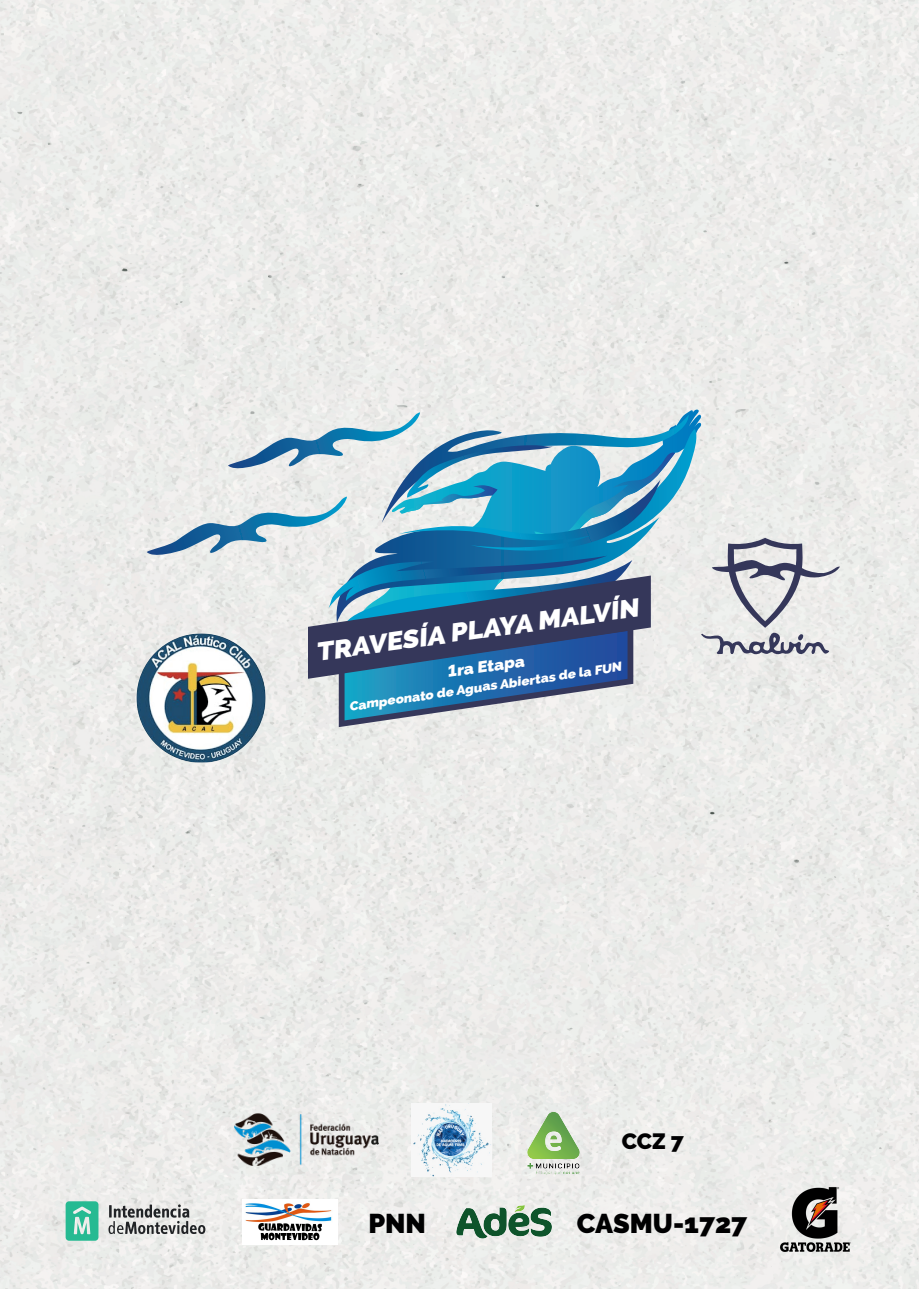
<style>
.page{position:relative;width:919px;height:1289px;background:#fff}
.page>*{position:absolute;margin:0;border:0;box-sizing:border-box;transform-origin:0 0}
.t1{font:900 27px "Raleway";color:#000001}
.t2{font:italic 800 25.8px "Raleway";color:#fff;scale:1.05 1}
.t3{font:900 22.05px "Raleway";color:#000001}
.t4{font:italic 800 15.9px "Raleway";color:#fff;scale:1.05 1}
.t5{font:italic 800 12.75px "Raleway";color:#fff;scale:1.05 1}
</style>
<div class="page">
<img style="left:0;top:0;width:918px;height:1288px">
<svg style="left:355px;top:409px;width:346px;height:224px;background:#d1dfe5"></svg>
<svg style="left:688px;top:429px;width:11px;height:193px;background:#d0e2e6"></svg>
<svg style="left:701px;top:538px;width:138px;height:117px;background:#c7c8cd"></svg>
<img style="left:136px;top:633px;width:130px;height:129px">
<svg style="left:147px;top:412px;width:541px;height:321px;background:#8eafc3"></svg>
<img style="left:234px;top:1093px;width:145px;height:72px">
<img style="left:510px;top:1100px;width:86px;height:86px">
<img style="left:452px;top:1190px;width:105px;height:59px">
<img style="left:780px;top:1187px;width:70px;height:64px">
<svg style="left:66px;top:1201px;width:32px;height:39px"></svg>
<svg style="left:108px;top:1204px;width:97px;height:29px;background:#aaa"></svg>
<img style="left:243px;top:1199px;width:94px;height:45px">
<img style="left:411px;top:1103px;width:81px;height:73px">
<h2 class="t2" style="left:314px;top:637px;width:311px;rotate:-8deg">TRAVESÍA PLAYA MALVÍN</h2>
<p class="t4" style="left:446px;top:662px;width:75px;rotate:-8deg">1ra Etapa</p>
<p class="t5" style="left:348px;top:698px;width:263px;rotate:-8deg">Campeonato de Aguas Abiertas de la FUN</p>
<h3 class="t3" style="left:622px;top:1128px;width:63px">CCZ 7</h3>
<h1 class="t1" style="left:368px;top:1207px;width:59px">PNN</h1>
<h1 class="t1" style="left:576px;top:1207px;width:172px">CASMU-1727</h1>
</div>
